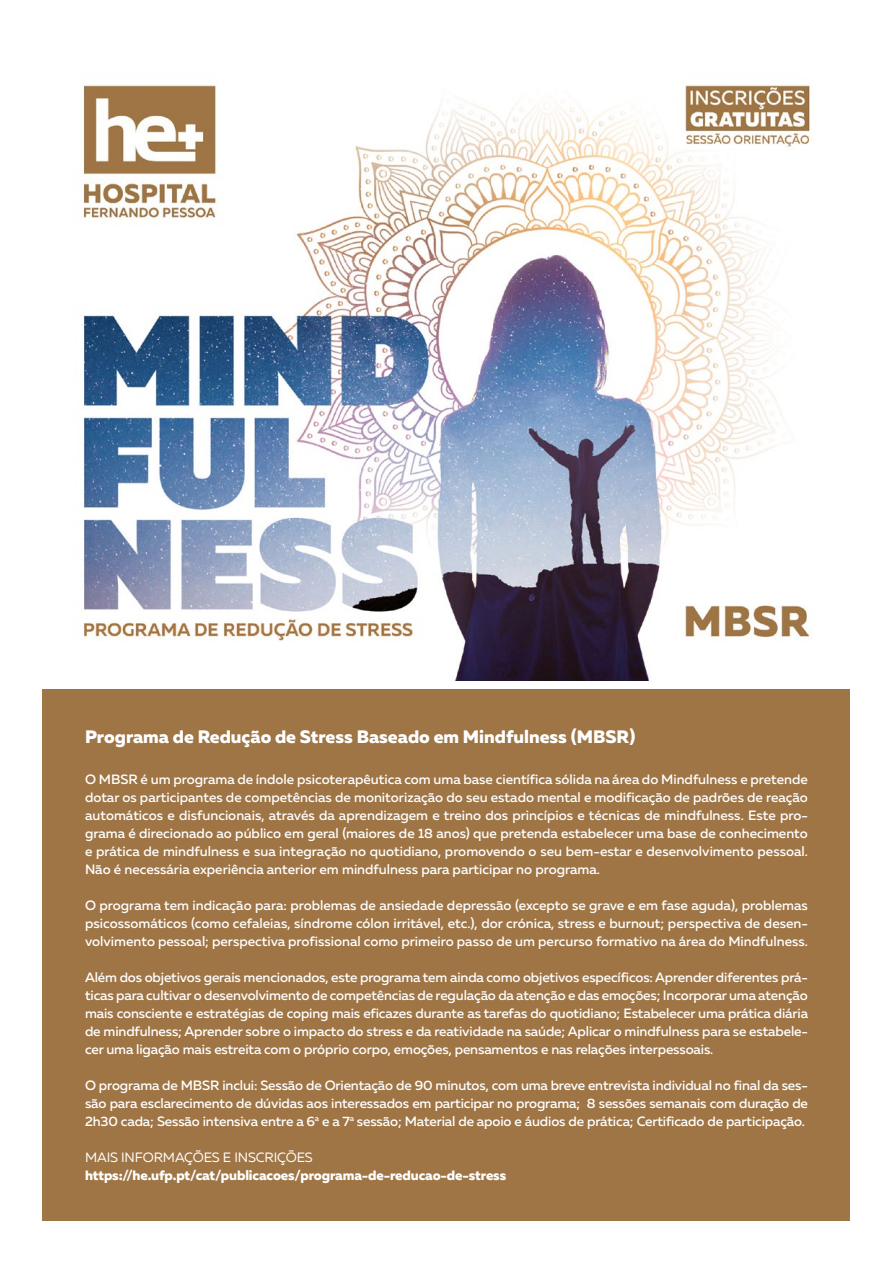
<style>
.page{position:relative;width:893px;height:1263px;background:#fff}
.page>*{position:absolute;margin:0;border:0;box-sizing:border-box;transform-origin:0 0}
.t1{font:800 18px "Muller";color:#fff}
.t2{font:500 13.5px/18px "Muller";letter-spacing:-.01em;color:#fff;text-align:justify}
.t3{font:800 13.5px "Muller";letter-spacing:-.01em;color:#fff}
.t4{font:13.5px "Muller";letter-spacing:-.01em;color:#fff}
</style>
<div class="page">
<div style="left:43px;top:689px;width:807px;height:531px;background:#9f7545"></div>
<img style="left:82px;top:85px;width:731px;height:595px">
<p class="t1" style="left:85px;top:726px;width:552px">Programa de Redução de Stress Baseado em Mindfulness (MBSR)</p>
<p class="t2" style="left:85px;top:770px;width:724px">O MBSR é um programa de índole psicoterapêutica com uma base científica sólida na área do Mindfulness e pretende dotar os participantes de competências de monitorização do seu estado mental e modificação de padrões de reação automáticos e disfuncionais, através da aprendizagem e treino dos princípios e técnicas de mindfulness. Este pro&shy;grama é direcionado ao público em geral (maiores de 18 anos) que pretenda estabelecer uma base de conhecimento e prática de mindfulness e sua integração no quotidiano, promovendo o seu bem-estar e desenvolvimento pessoal.<br>Não é necessária experiência anterior em mindfulness para participar no programa.</p>
<p class="t2" style="left:85px;top:896px;width:724px">O programa tem indicação para: problemas de ansiedade depressão (excepto se grave e em fase aguda), problemas psicossomáticos (como cefaleias, síndrome cólon irritável, etc.), dor crónica, stress e burnout; perspectiva de desen&shy;volvimento pessoal; perspectiva profissional como primeiro passo de um percurso formativo na área do Mindfulness.</p>
<p class="t2" style="left:85px;top:968px;width:725px">Além dos objetivos gerais mencionados, este programa tem ainda como objetivos específicos: Aprender diferentes prá&shy;ticas para cultivar o desenvolvimento de competências de regulação da atenção e das emoções; Incorporar uma atenção mais consciente e estratégias de coping mais eficazes durante as tarefas do quotidiano; Estabelecer uma prática diária de mindfulness; Aprender sobre o impacto do stress e da reatividade na saúde; Aplicar o mindfulness para se estabele&shy;cer uma ligação mais estreita com o próprio corpo, emoções, pensamentos e nas relações interpessoais.</p>
<p class="t2" style="left:85px;top:1076px;width:724px">O programa de MBSR inclui: Sessão de Orientação de 90 minutos, com uma breve entrevista individual no final da ses&shy;são para esclarecimento de dúvidas aos interessados em participar no programa; 8 sessões semanais com duração de 2h30 cada; Sessão intensiva entre a 6<sup>a</sup> e a 7<sup>a</sup> sessão; Material de apoio e áudios de prática; Certificado de participação.</p>
<p class="t4" style="left:85px;top:1149px;width:229px">MAIS INFORMAÇÕES E INSCRIÇÕES</p>
<p class="t3" style="left:85px;top:1167px;width:423px">https://he.ufp.pt/cat/publicacoes/programa-de-reducao-de-stress</p>
</div>
